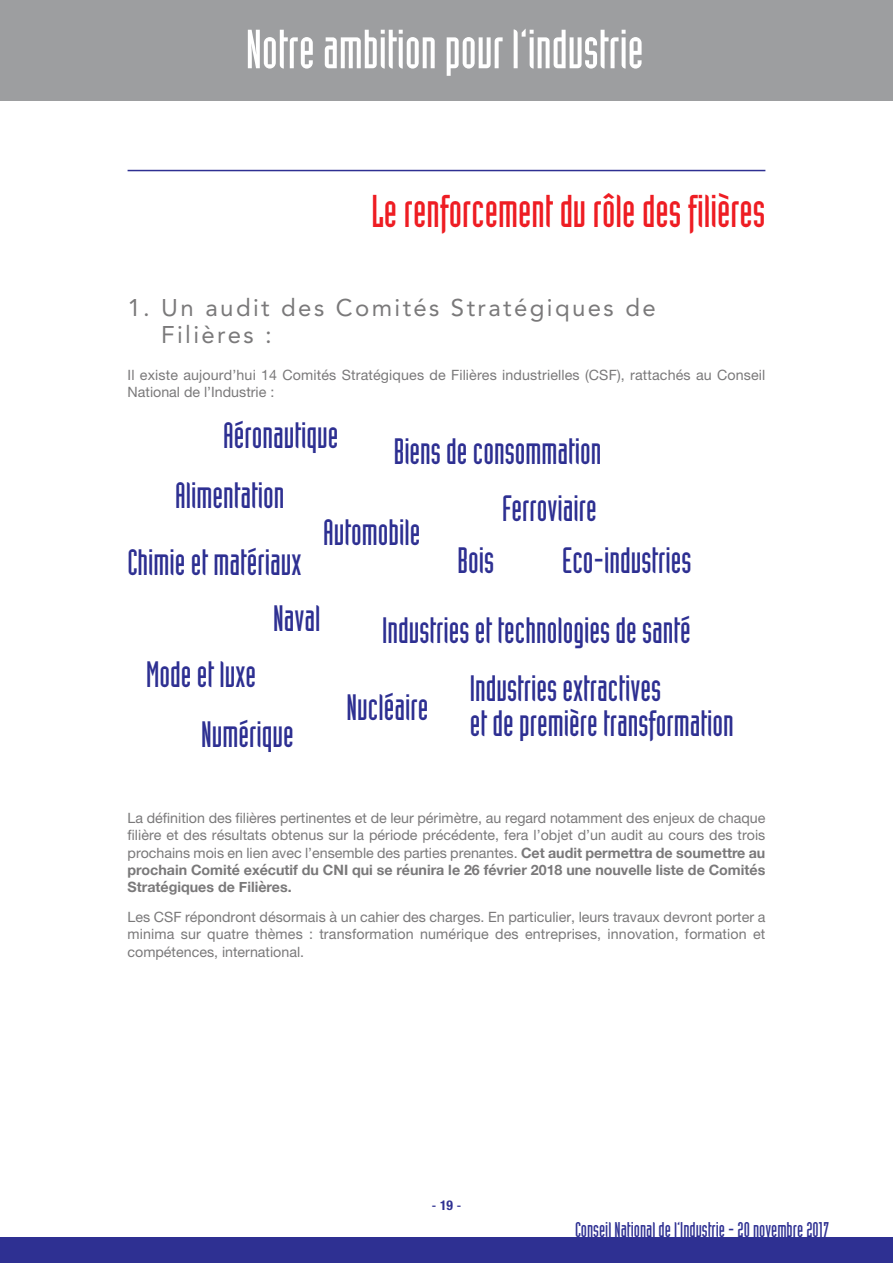
<style>
.page{position:relative;width:893px;height:1263px;background:#fff}
.page>*{position:absolute;margin:0;border:0;box-sizing:border-box;transform-origin:0 0}
.t1{font:54px "Industria Solid";color:#fff}
.t2{font:45px "Industria Solid";color:#ee1d23}
.t3{font:36px/70.1px "Industria Solid";color:#2e3092}
.t4{font:24px/27px "Avenir";letter-spacing:.1em;color:#7a797a}
.t5{font:20.85px "Industria Solid";color:#2e3092}
.t6{font:14.25px/17.2px "Helvetica Neue LT Pro";letter-spacing:.01em;color:#7a797a;text-align:justify}
.t7{font:700 14.25px/17.2px "Helvetica Neue";color:#7a797a}
.t8{font:13.5px "Helvetica";color:#2e3092}
.s1{font-family:"Helvetica Neue";font-weight:700}
.s2{font-family:"Helvetica Neue";font-weight:700;font-stretch:condensed}
</style>
<div class="page">
<div style="left:0;top:1237px;width:893px;height:26px;background:#2e3092"></div>
<div style="left:0;top:0;width:893px;height:100px;background:#9d9ea0"></div>
<hr style="left:128px;top:170px;width:637px;height:1px;background:#2e3092">
<h1 class="t1" style="left:246px;top:30px;width:399px">Notre ambitionpour l’industrie</h1>
<h2 class="t2" style="left:371px;top:195px;width:395px">Le renforcement du rôle des filières</h2>
<h3 class="t4" style="left:161px;top:294px;width:496px;text-indent:-34px">1. Un audit des Comités Stratégiques de<br>Filières :</h3>
<p class="t6" style="left:128px;top:367px;width:639px">Il existe aujourd’hui 14 Comités Stratégiques de Filières industrielles (CSF), rattachés au Conseil<br>National de l’Industrie :</p>
<h3 class="t3" style="left:223px;top:403px;width:117px">Aéronautique</h3>
<h3 class="t3" style="left:394px;top:419px;width:209px">Biensde consommation</h3>
<h3 class="t3" style="left:175px;top:462px;width:111px">Alimentation</h3>
<h3 class="t3" style="left:502px;top:476px;width:96px">Ferroviaire</h3>
<h3 class="t3" style="left:323px;top:499px;width:99px">Automobile</h3>
<h3 class="t3" style="left:382px;top:528px;width:310px;text-indent:75px">Bois<br>Industries et technologies de santé</h3>
<h3 class="t3" style="left:128px;top:529px;width:175px">Chimie et matériaux</h3>
<h3 class="t3" style="left:562px;top:528px;width:131px">Eco-industries</h3>
<h3 class="t3" style="left:273px;top:585px;width:49px">Naval</h3>
<h3 class="t3" style="left:146px;top:641px;width:111px">Mode et luxe</h3>
<h3 class="t3" style="left:201px;top:702px;width:94px">Numérique</h3>
<h3 class="t3" style="left:346px;top:674px;width:83px">Nucléaire</h3>
<h3 class="t3" style="left:470px;top:674px;width:265px;line-height:34.5px">Industriesextractives<br>et depremière transformation</h3>
<p class="t6" style="left:128px;top:811px;width:639px">La définition des filières pertinentes et de leur périmètre, au regard notamment des enjeux de chaque filière et des résultats obtenus sur la période précédente, fera l’objet d’un audit au cours des trois prochains mois en lien avec l’ensemble des parties prenantes. <span class="s1">Cet audit permettra de soumettre au</span></p>
<p class="t7" style="left:128px;top:861px;width:639px">prochain Comité exécutif du CNI qui se réunira le 26 février 2018 une nouvelle liste de Comités<br>Stratégiques de Filières.</p>
<p class="t6" style="left:128px;top:910px;width:639px">Les CSF répondront désormais à un cahier des charges. En particulier, leurs travaux devront porter a minima sur quatre thèmes : transformation numérique des entreprises, innovation, formation et compétences, international.</p>
<p class="t8" style="left:432px;top:1197px;width:31px">-<span class="s2">19</span>-</p>
<h3 class="t5" style="left:575px;top:1222px;width:256px">ConseilNationalde l’Industrie-20novembre2017</h3>
</div>
